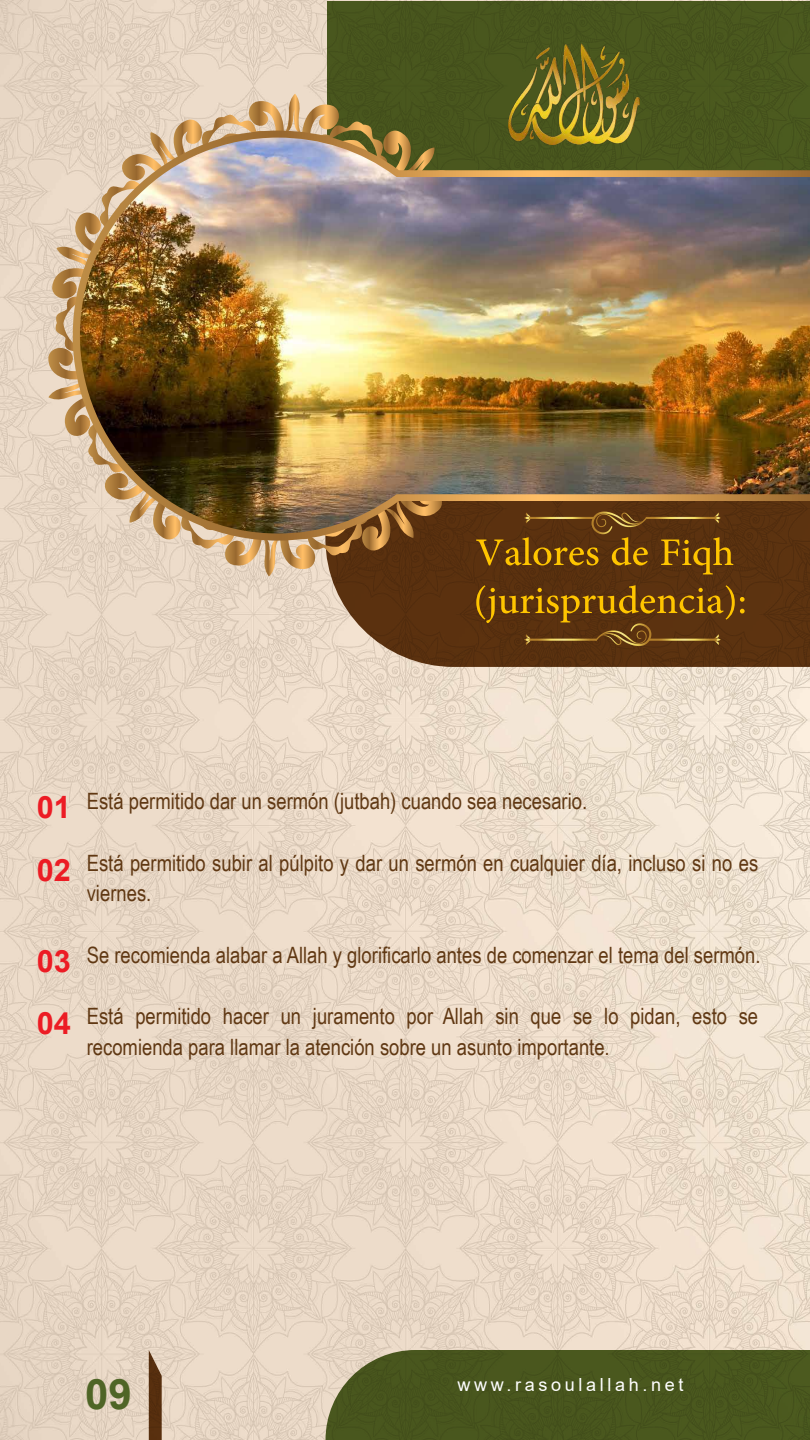
<style>
.page{position:relative;width:810px;height:1440px;background:#fff}
.page>*{position:absolute;margin:0;border:0;box-sizing:border-box;transform-origin:0 0}
.t1{font:700 54.9px/48px "Adobe Arabic SHIN Typo";color:#ffc500}
.t2{font:700 42px "Arial";color:#4f6526}
.t3{font:700 30.75px/63px "Arial";color:#ec1c24}
.t4{font:22.5px/30.8px "Arial Narrow";color:#603813}
.t5{font:18.08px "Arial";letter-spacing:.2em;color:#fff}
</style>
<div class="page">
<img style="left:1px;top:0;width:809px;height:1440px">
<svg style="left:325px;top:534px;width:485px;height:133px;background:#623b1b"></svg>
<div style="left:327px;top:1px;width:483px;height:247px;background:#48561d"></div>
<svg style="left:48px;top:94px;width:468px;height:482px"></svg>
<svg style="left:73px;top:131px;width:326px;height:410px;background:#c6a77e"></svg>
<img style="left:80px;top:138px;width:730px;height:396px">
<img style="left:508px;top:43px;width:131px;height:101px">
<svg style="left:149px;top:1350px;width:13px;height:90px"></svg>
<div style="left:326px;top:1350px;width:484px;height:90px;background:#49561d"></div>
<svg style="left:648px;top:639px;width:69px;height:2px"></svg>
<svg style="left:714px;top:634px;width:7px;height:11px"></svg>
<svg style="left:524px;top:623px;width:127px;height:23px;background:#6a4318"></svg>
<svg style="left:646px;top:517px;width:73px;height:2px"></svg>
<svg style="left:524px;top:512px;width:124px;height:22px;background:#6c4418"></svg>
<svg style="left:714px;top:513px;width:7px;height:10px"></svg>
<h1 class="t1" style="left:473px;top:522px;width:275px">Valores de Fiqh (jurisprudencia):</h1>
<h3 class="t3" style="left:37px;top:776px;width:36px">01<br>02</h3>
<p class="t4" style="left:87px;top:785px;width:502px">Está permitido dar un sermón (jutbah) cuando sea necesario.</p>
<p class="t4" style="left:87px;top:846px;width:673px">Está permitido subir al púlpito y dar un sermón en cualquier día, incluso si no es viernes.</p>
<h3 class="t3" style="left:37px;top:931px;width:36px;line-height:61.3px">03<br>04</h3>
<p class="t4" style="left:87px;top:939px;width:675px">Se recomienda alabar a Allah y glorificarlo antes de comenzar el tema del sermón.</p>
<p class="t4" style="left:87px;top:1000px;width:673px">Está permitido hacer un juramento por Allah sin que se lo pidan, esto se recomienda para llamar la atención sobre un asunto importante.</p>
<h2 class="t2" style="left:85px;top:1365px;width:48px">09</h2>
<p class="t5" style="left:458px;top:1372px;width:227px">www.rasoulallah.net</p>
</div>
